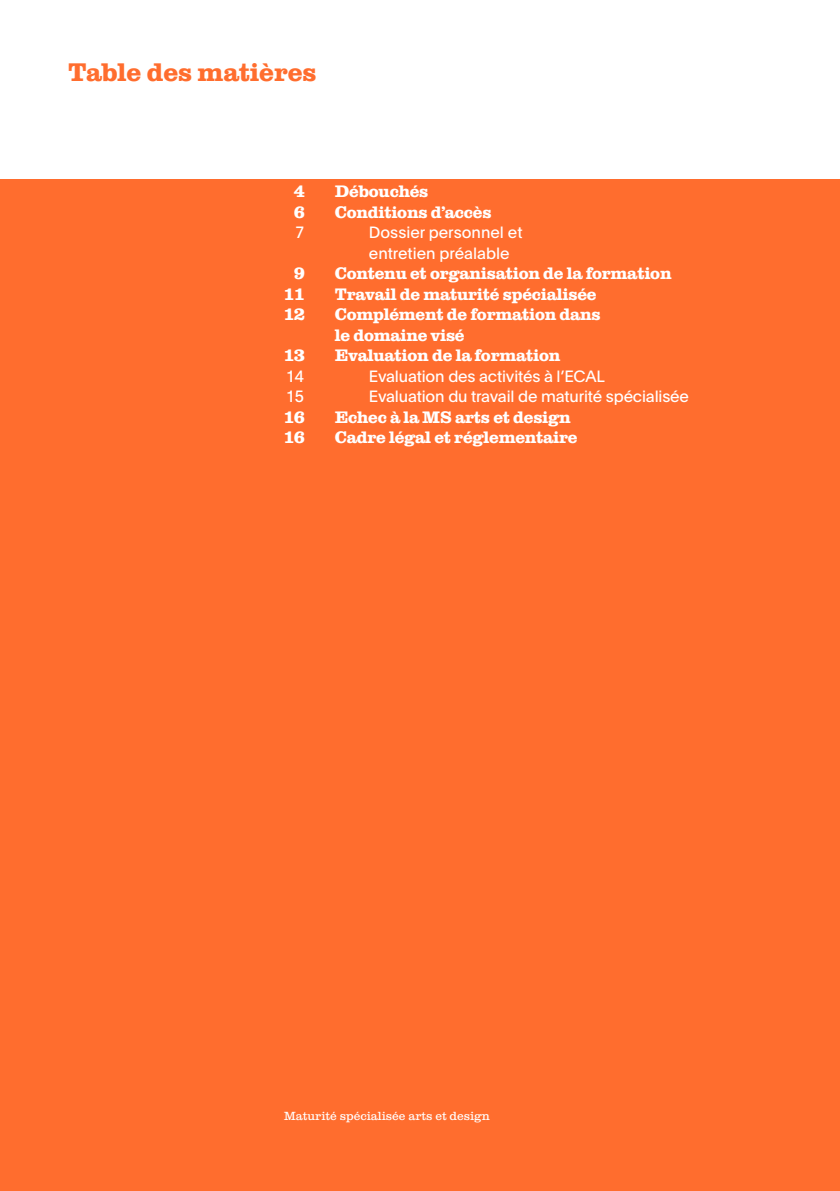
<style>
.page{position:relative;width:840px;height:1191px;background:#fff}
.page>*{position:absolute;margin:0;border:0;box-sizing:border-box;transform-origin:0 0}
.t1{font:700 26px "Clarendon Graphic";color:#ff6d2e}
.t2{font:700 17px/20.6px "Clarendon Graphic";letter-spacing:-.01em;color:#fff}
.t3{font:16px/20.4px "Plain";letter-spacing:-.01em;color:#fff}
.t4{font:12px "Clarendon Graphic";color:#fff}
</style>
<div class="page">
<div style="left:0;top:179px;width:839px;height:1012px;background:#ff6d2e"></div>
<h1 class="t1" style="left:68px;top:54px;width:250px">Table des matières</h1>
<p class="t2" style="left:294px;top:180px;width:12px">4</p>
<p class="t2" style="left:334px;top:180px;width:95px">Débouchés</p>
<p class="t2" style="left:294px;top:201px;width:12px">6</p>
<p class="t2" style="left:334px;top:201px;width:158px">Conditions d’accès</p>
<p class="t3" style="left:295px;top:222px;width:11px">7</p>
<p class="t3" style="left:369px;top:222px;width:155px">Dossier personnel et entretien préalable</p>
<p class="t2" style="left:294px;top:262px;width:12px">9</p>
<p class="t2" style="left:334px;top:262px;width:338px">Contenu et organisation de la formation</p>
<p class="t2" style="left:283px;top:283px;width:22px">11</p>
<p class="t2" style="left:334px;top:283px;width:263px">Travail de maturité spécialisée</p>
<p class="t2" style="left:283px;top:303px;width:22px">12</p>
<p class="t2" style="left:334px;top:303px;width:267px">Complément de formation dans le domaine visé</p>
<p class="t2" style="left:283px;top:344px;width:22px">13</p>
<p class="t2" style="left:334px;top:344px;width:227px">Evaluation de la formation</p>
<p class="t3" style="left:285px;top:365px;width:20px">14</p>
<p class="t3" style="left:369px;top:365px;width:237px">Evaluation des activités à l’ECAL</p>
<p class="t3" style="left:285px;top:386px;width:20px">15</p>
<p class="t3" style="left:369px;top:386px;width:321px">Evaluation du travail de maturité spécialisée</p>
<p class="t2" style="left:283px;top:406px;width:22px">16</p>
<p class="t2" style="left:334px;top:406px;width:237px">Echec à la MS arts et design</p>
<p class="t2" style="left:283px;top:426px;width:22px">16</p>
<p class="t2" style="left:334px;top:426px;width:244px">Cadre légal et réglementaire</p>
<p class="t4" style="left:283px;top:1107px;width:207px">Maturité spécialisée arts et design</p>
</div>
